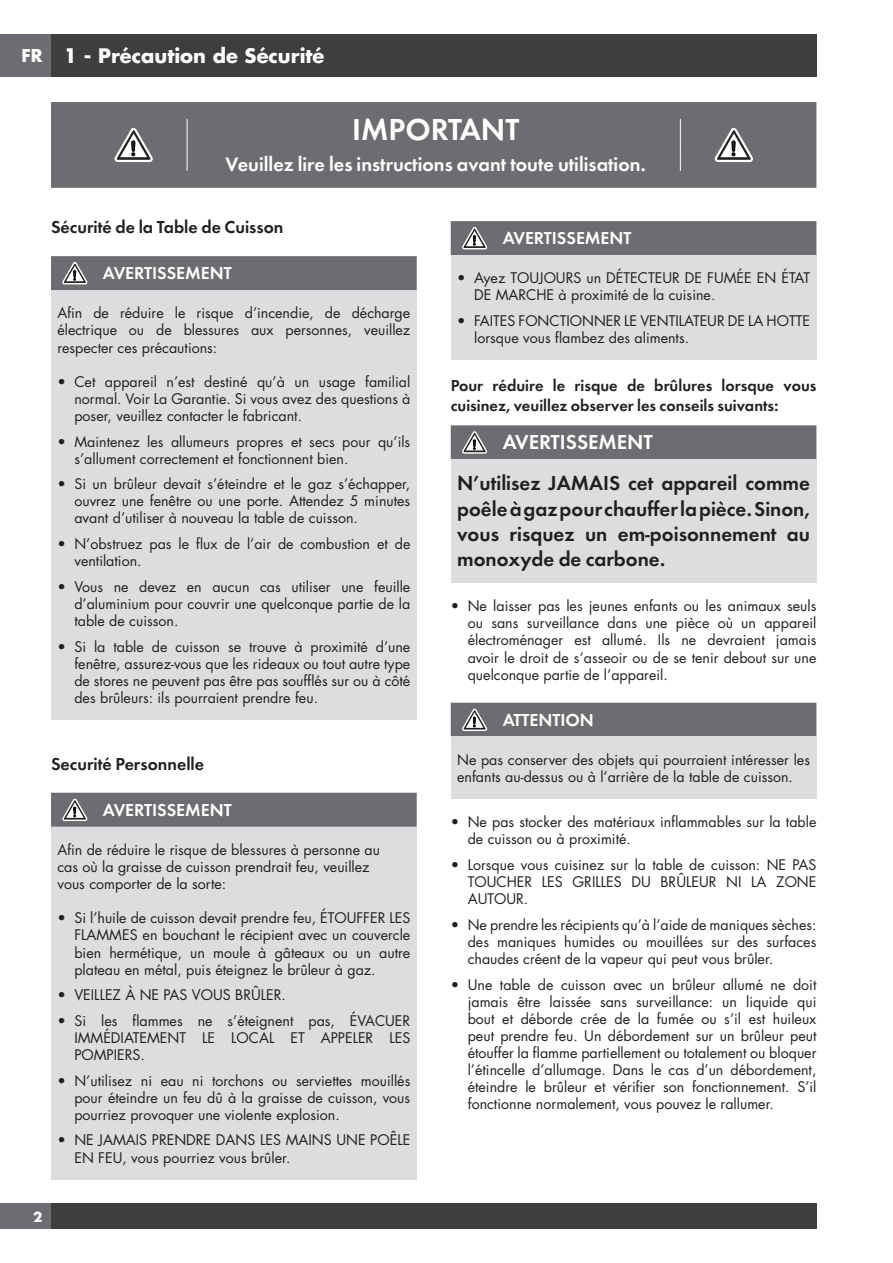
<style>
.page{position:relative;width:893px;height:1263px;background:#fff}
.page>*{position:absolute;margin:0;border:0;box-sizing:border-box;transform-origin:0 0}
.t1{font:31.5px "Futura Dem Bld";color:#fff}
.t2{font:21px/25.2px "Futura Dem Bld";color:#231f20;text-align:justify}
.t3{font:21px "Futura Dem Bld";color:#fff}
.t4{font:20.25px "Futura Dem Bld";color:#fff}
.t5{font:700 19.5px "Futura";color:#fff}
.t6{font:18px "Futura Dem Bld";color:#fff}
.t7{font:18px "Futura Dem Bld";color:#231f20}
.t8{font:700 17.25px "Futura";color:#fff}
.t9{font:16.5px/19.8px "Futura Dem Bld";color:#231f20}
.t10{font:14.25px/17.1px "Futura";color:#231f20;text-align:justify}
.t11{font:700 13.5px "Futura";color:#fff}
</style>
<div class="page">
<div style="left:0;top:34px;width:51px;height:43px;background:#6c6d70"></div>
<div style="left:51px;top:34px;width:765px;height:43px;background:#3e3e3f"></div>
<div style="left:0;top:1203px;width:51px;height:26px;background:#6c6d70"></div>
<div style="left:51px;top:1203px;width:765px;height:26px;background:#3e3e3f"></div>
<div style="left:51px;top:102px;width:765px;height:86px;background:#6c6d70"></div>
<hr style="left:187px;top:119px;width:1px;height:30px;background:#fff">
<hr style="left:680px;top:119px;width:1px;height:30px;background:#fff">
<svg style="left:187px;top:149px;width:1px;height:22px"></svg>
<svg style="left:680px;top:149px;width:1px;height:22px"></svg>
<svg style="left:114px;top:128px;width:39px;height:34px"></svg>
<svg style="left:714px;top:128px;width:39px;height:34px"></svg>
<div style="left:51px;top:290px;width:366px;height:430px;background:#dcdddf"></div>
<div style="left:51px;top:256px;width:366px;height:34px;background:#6c6d70"></div>
<div style="left:51px;top:827px;width:366px;height:352px;background:#dcdddf"></div>
<div style="left:51px;top:793px;width:366px;height:34px;background:#6c6d70"></div>
<div style="left:451px;top:255px;width:365px;height:105px;background:#dcdddf"></div>
<div style="left:451px;top:221px;width:365px;height:34px;background:#6c6d70"></div>
<div style="left:451px;top:459px;width:365px;height:124px;background:#dcdddf"></div>
<div style="left:451px;top:425px;width:365px;height:34px;background:#6c6d70"></div>
<div style="left:451px;top:737px;width:365px;height:62px;background:#dcdddf"></div>
<div style="left:451px;top:703px;width:365px;height:34px;background:#6c6d70"></div>
<p class="t8" style="left:21px;top:44px;width:23px">FR</p>
<h3 class="t5" style="left:64px;top:42px;width:262px">1 - Précaution de Sécurité</h3>
<h1 class="t1" style="left:352px;top:109px;width:169px">IMPORTANT</h1>
<h3 class="t4" style="left:226px;top:151px;width:422px">Veuillez lire les instructions avant toute utilisation.</h3>
<p class="t7" style="left:51px;top:215px;width:234px">Sécurité de la Table de Cuisson</p>
<p class="t6" style="left:103px;top:261px;width:130px">AVERTISSEMENT</p>
<p class="t10" style="left:57px;top:304px;width:354px">Afin de réduire le risque d’incendie, de décharge électrique ou de blessures aux personnes, veuillez respecter ces précautions:</p>
<p class="t10" style="left:74px;top:373px;width:337px;text-indent:-17px">• Cet appareil n’est destiné qu’à un usage familial normal. Voir La Garantie. Si vous avez des questions à poser, veuillez contacter le fabricant.</p>
<p class="t10" style="left:74px;top:433px;width:337px;text-indent:-17px">• Maintenez les allumeurs propres et secs pour qu’ils s’allument correctement et fonctionnent bien.</p>
<p class="t10" style="left:74px;top:475px;width:337px;text-indent:-17px">• Si un brûleur devait s’éteindre et le gaz s’échapper, ouvrez une fenêtre ou une porte. Attendez 5 minutes avant d’utiliser à nouveau la table de cuisson.</p>
<p class="t10" style="left:74px;top:535px;width:337px;text-indent:-17px">• N’obstruez pas le flux de l’air de combustion et de ventilation.</p>
<p class="t10" style="left:74px;top:578px;width:337px;text-indent:-17px">• Vous ne devez en aucun cas utiliser une feuille d’aluminium pour couvrir une quelconque partie de la table de cuisson.</p>
<p class="t10" style="left:74px;top:638px;width:337px;text-indent:-17px">• Si la table de cuisson se trouve à proximité d’une fenêtre, assurez-vous que les rideaux ou tout autre type de stores ne peuvent pas être pas soufflés sur ou à côté des brûleurs: ils pourraient prendre feu.</p>
<p class="t7" style="left:51px;top:752px;width:155px">Securité Personnelle</p>
<p class="t6" style="left:103px;top:798px;width:130px">AVERTISSEMENT</p>
<p class="t10" style="left:57px;top:841px;width:324px;text-align:left">Afin de réduire le risque de blessures à personne au cas où la graisse de cuisson prendrait feu, veuillez vous comporter de la sorte:</p>
<p class="t10" style="left:74px;top:909px;width:337px;text-indent:-17px">• Si l’huile de cuisson devait prendre feu, ÉTOUFFER LES FLAMMES en bouchant le récipient avec un couvercle bien hermétique, un moule à gâteaux ou un autre plateau en métal, puis éteignez le brûleur à gaz.</p>
<p class="t10" style="left:57px;top:986px;width:230px">• VEILLEZ À NE PAS VOUS BRÛLER.</p>
<p class="t10" style="left:74px;top:1012px;width:337px;text-indent:-17px">• Si les flammes ne s’éteignent pas, ÉVACUER IMMÉDIATEMENT LE LOCAL ET APPELER LES POMPIERS.</p>
<p class="t10" style="left:74px;top:1072px;width:337px;text-indent:-17px">• N’utilisez ni eau ni torchons ou serviettes mouillés pour éteindre un feu dû à la graisse de cuisson, vous pourriez provoquer une violente explosion.</p>
<p class="t10" style="left:74px;top:1131px;width:337px;text-indent:-17px">• NE JAMAIS PRENDRE DANS LES MAINS UNE POÊLE<br>EN FEU, vous pourriez vous brûler.</p>
<p class="t11" style="left:33px;top:1207px;width:11px">2</p>
<p class="t6" style="left:503px;top:226px;width:130px">AVERTISSEMENT</p>
<p class="t10" style="left:474px;top:269px;width:337px;text-indent:-17px">• Ayez TOUJOURS un DÉTECTEUR DE FUMÉE EN ÉTAT<br>DE MARCHE à proximité de la cuisine.</p>
<p class="t10" style="left:474px;top:312px;width:337px;text-indent:-17px">• FAITES FONCTIONNER LE VENTILATEUR DE LA HOTTE lorsque vous flambez des aliments.</p>
<p class="t9" style="left:451px;top:377px;width:367px">Pour réduire le risque de brûlures lorsque vous cuisinez, veuillez observer les conseils suivants:</p>
<h2 class="t3" style="left:503px;top:428px;width:152px">AVERTISSEMENT</h2>
<h2 class="t2" style="left:457px;top:472px;width:354px">N’utilisez JAMAIS cet appareil comme poêle à gaz pour chauffer la pièce. Sinon, vous risquez un em-poisonnement au monoxyde de carbone.</h2>
<p class="t10" style="left:468px;top:597px;width:350px;text-indent:-17px">• Ne laisser pas les jeunes enfants ou les animaux seuls ou sans surveillance dans une pièce où un appareil électroménager est allumé. Ils ne devraient jamais avoir le droit de s’asseoir ou de se tenir debout sur une quelconque partie de l’appareil.</p>
<p class="t6" style="left:503px;top:708px;width:93px">ATTENTION</p>
<p class="t10" style="left:457px;top:751px;width:354px">Ne pas conserver des objets qui pourraient intéresser les enfants au-dessus ou à l’arrière de la table de cuisson.</p>
<p class="t10" style="left:468px;top:813px;width:350px;text-indent:-17px">• Ne pas stocker des matériaux inflammables sur la table de cuisson ou à proximité.</p>
<p class="t10" style="left:468px;top:856px;width:350px;text-indent:-17px">• Lorsque vous cuisinez sur la table de cuisson: NE PAS TOUCHER LES GRILLES DU BRÛLEUR NI LA ZONE AUTOUR.</p>
<p class="t10" style="left:468px;top:916px;width:350px;text-indent:-17px">• Ne prendre les récipients qu’à l’aide de maniques sèches: des maniques humides ou mouillées sur des surfaces chaudes créent de la vapeur qui peut vous brûler.</p>
<p class="t10" style="left:468px;top:975px;width:350px;text-indent:-17px">• Une table de cuisson avec un brûleur allumé ne doit jamais être laissée sans surveillance: un liquide qui bout et déborde crée de la fumée ou s’il est huileux peut prendre feu. Un débordement sur un brûleur peut étouffer la flamme partiellement ou totalement ou bloquer l’étincelle d’allumage. Dans le cas d’un débordement, éteindre le brûleur et vérifier son fonctionnement. S’il fonctionne normalement, vous pouvez le rallumer.</p>
</div>
